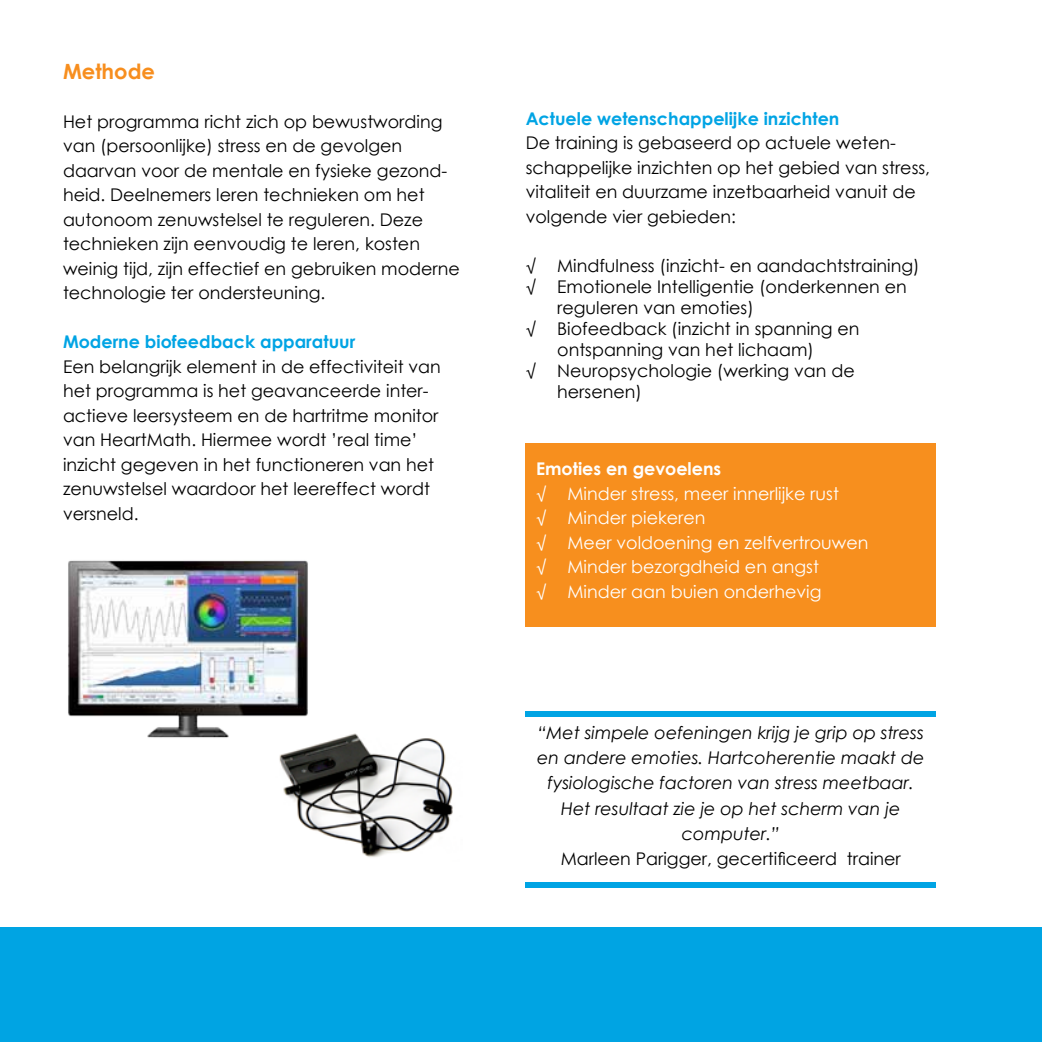
<style>
.page{position:relative;width:1042px;height:1042px;background:#fff}
.page>*{position:absolute;margin:0;border:0;box-sizing:border-box;transform-origin:0 0}
.t1{font:700 21px "Century Gothic";color:#f78e1e}
.t2{font:17.5px/24.5px "Century Gothic";color:#000}
.t3{font:italic 17.5px/25.4px "Century Gothic";color:#000;text-align:center}
.t4{font:17.5px/24.5px "Century Gothic";color:#fff}
.t5{font:700 17.5px "Century Gothic";color:#00a4e4}
.s1{font-family:"Myriad Pro"}
.s2{font-weight:700}
</style>
<div class="page">
<div style="left:526px;top:711px;width:410px;height:5px;background:#00a4e4"></div>
<div style="left:526px;top:882px;width:410px;height:5px;background:#00a4e4"></div>
<div style="left:526px;top:443px;width:410px;height:184px;background:#f78f1e"></div>
<img style="left:68px;top:560px;width:240px;height:178px">
<img style="left:272px;top:722px;width:181px;height:135px">
<div style="left:0;top:928px;width:1042px;height:114px;background:#00a4e3"></div>
<p class="t1" style="left:63px;top:55px;width:93px">Methode</p>
<p class="t2" style="left:63px;top:109px;width:398px">Het programma richt zich op bewustwording van (persoonlijke) stress en de gevolgen daarvan voor de mentale en fysieke gezond&shy;heid. Deelnemers leren technieken om het autonoom zenuwstelsel te reguleren. Deze technieken zijn eenvoudig te leren, kosten weinig tijd, zijn effectief en gebruiken moderne technologie ter ondersteuning.</p>
<p class="t5" style="left:63px;top:329px;width:294px">Moderne biofeedback apparatuur</p>
<p class="t2" style="left:63px;top:354px;width:379px">Een belangrijk element in de effectiviteit van het programma is het geavanceerde inter&shy;actieve leersysteem en de hartritme monitor van HeartMath. Hiermee wordt ’real time’ inzicht gegeven in het functioneren van het zenuwstelsel waardoor het leereffect wordt versneld.</p>
<p class="t5" style="left:526px;top:105px;width:315px">Actuele wetenschappelijke inzichten</p>
<p class="t2" style="left:526px;top:130px;width:406px">De training is gebaseerd op actuele weten&shy;schappelijke inzichten op het gebied van stress, vitaliteit en duurzame inzetbaarheid vanuit de volgende vier gebieden:</p>
<p class="t2" style="left:526px;top:254px;width:395px"><span class="s1">√</span> Mindfulness (inzicht- en aandachtstraining)</p>
<p class="t2" style="left:526px;top:275px;width:383px"><span class="s1">√</span> Emotionele Intelligentie (onderkennen en</p>
<p class="t2" style="left:557px;top:296px;width:198px">reguleren van emoties)</p>
<p class="t2" style="left:526px;top:317px;width:335px"><span class="s1">√</span> Biofeedback (inzicht in spanning en</p>
<p class="t2" style="left:557px;top:338px;width:258px">ontspanning van het lichaam)</p>
<p class="t2" style="left:526px;top:359px;width:330px"><span class="s1">√</span> Neuropsychologie (werking van de</p>
<p class="t2" style="left:557px;top:380px;width:86px">hersenen)</p>
<p class="t4" style="left:536px;top:456px;width:334px"><span class="s2">Emoties en gevoelens<br></span><span class="s1">√</span> Minder stress, meer innerlijke rust<br><span class="s1">√</span> Minder piekeren<br><span class="s1">√</span> Meer voldoening en zelfvertrouwen <span class="s1">√</span> Minder bezorgdheid en angst<br><span class="s1">√</span> Minder aan buien onderhevig</p>
<p class="t3" style="left:537px;top:719px;width:389px">“Met simpele oefeningen krijg je grip op stress en andere emoties. Hartcoherentie maakt de fysiologische factoren van stress meetbaar.<br>Het resultaat zie je op het scherm van je computer.”</p>
<p class="t2" style="left:561px;top:846px;width:342px">Marleen Parigger, gecertificeerd trainer</p>
</div>
